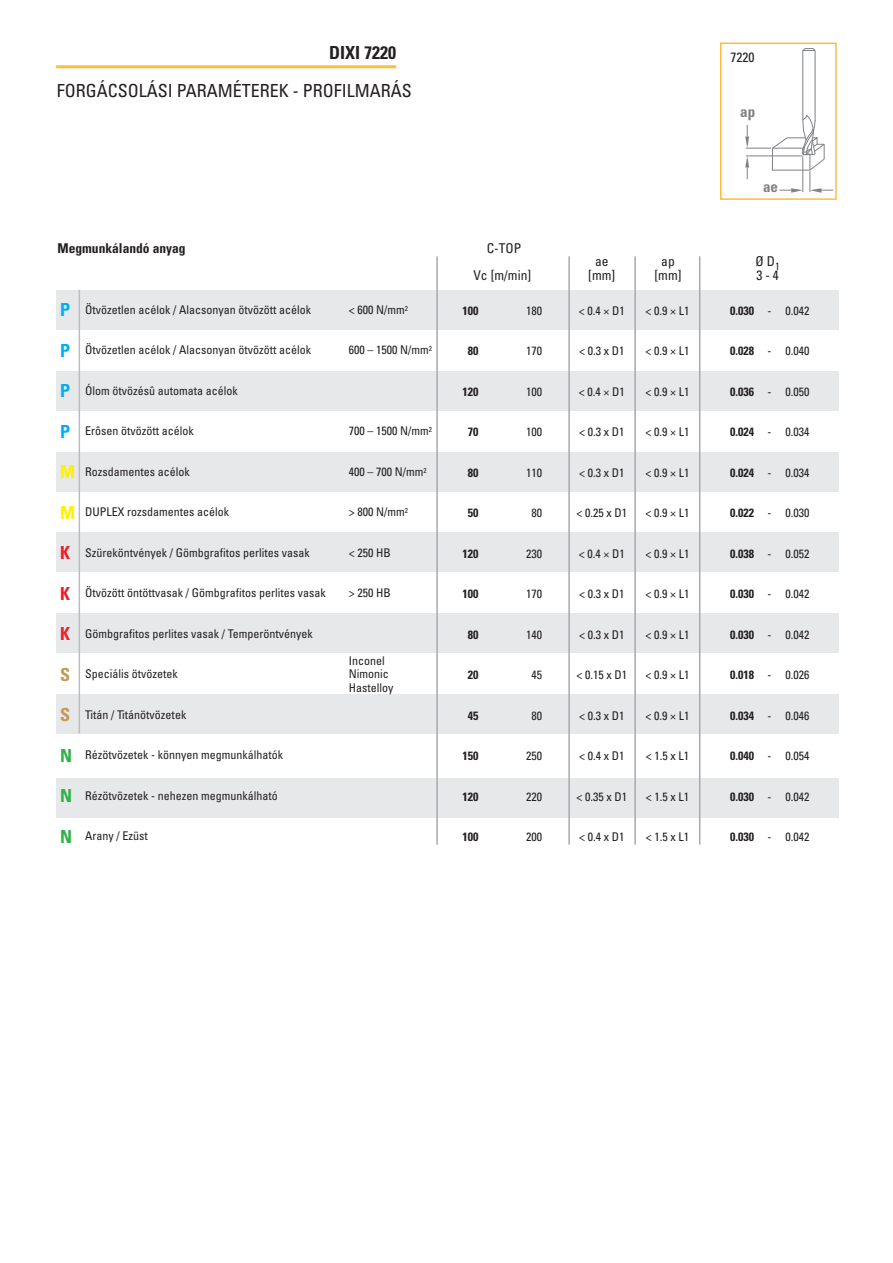
<style>
.page{position:relative;width:893px;height:1263px;background:#fff}
.page>*{position:absolute;margin:0;border:0;box-sizing:border-box;transform-origin:0 0}
.t1{font:condensed 18px "Univers";color:#231f20}
.t2{font:700 condensed 18px "Univers";color:#231f20}
.t3{font:700 condensed 18px "Univers";color:#00aeef}
.t4{font:700 condensed 18px "Univers";color:#ee1e24}
.t5{font:700 condensed 18px "Univers";color:#30b24a}
.t6{font:700 condensed 18px "Univers";color:#fff101}
.t7{font:700 condensed 18px "Univers";color:#c49952}
.t8{font:700 condensed 15px "Univers";color:#808285}
.t9{font:condensed 13.5px "Univers";color:#231f20}
.t10{font:700 condensed 13.5px "Univers";color:#231f20}
.t11{font:condensed 12px/13.5px "Univers";color:#231f20}
.t12{font:700 condensed 12px "Univers";color:#231f20}
.s1{font-weight:700}
</style>
<div class="page">
<div style="left:56px;top:778px;width:782px;height:39px;background:#e7e8e9"></div>
<hr style="left:56px;top:65px;width:340px;height:3px;background:#febd3b">
<div style="left:56px;top:290px;width:782px;height:39px;background:#e7e8e9"></div>
<div style="left:56px;top:371px;width:782px;height:39px;background:#e7e8e9"></div>
<div style="left:56px;top:452px;width:782px;height:39px;background:#e7e8e9"></div>
<div style="left:56px;top:533px;width:782px;height:39px;background:#e7e8e9"></div>
<div style="left:56px;top:614px;width:782px;height:39px;background:#e7e8e9"></div>
<div style="left:56px;top:694px;width:782px;height:39px;background:#e7e8e9"></div>
<hr style="left:436px;top:256px;width:2px;height:589px;background:#a8a9ad">
<hr style="left:568px;top:256px;width:2px;height:589px;background:#a8a9ad">
<hr style="left:634px;top:256px;width:2px;height:589px;background:#a8a9ad">
<hr style="left:699px;top:256px;width:1px;height:589px;background:#a8a9ad">
<hr style="left:79px;top:290px;width:1px;height:443px;background:#bcbdc0">
<hr style="left:815px;top:51px;width:1px;height:70px;background:#808285">
<hr style="left:803px;top:51px;width:1px;height:69px;background:#808285">
<svg style="left:802px;top:48px;width:14px;height:3px"></svg>
<svg style="left:745px;top:115px;width:88px;height:78px"></svg>
<div style="left:720px;top:43px;width:117px;height:157px;border:2px solid #febd3b"></div>
<h1 class="t2" style="left:329px;top:46px;width:68px">DIXI 7220</h1>
<h1 class="t1" style="left:57px;top:84px;width:357px">FORGÁCSOLÁSI PARAMÉTEREK - PROFILMARÁS</h1>
<p class="t9" style="left:731px;top:52px;width:25px">7220</p>
<p class="t8" style="left:740px;top:106px;width:16px">ap</p>
<p class="t8" style="left:763px;top:181px;width:16px">ae</p>
<p class="t10" style="left:57px;top:243px;width:130px">Megmunkálandó anyag</p>
<p class="t9" style="left:487px;top:243px;width:36px">C-TOP</p>
<p class="t9" style="left:595px;top:257px;width:15px">ae</p>
<p class="t9" style="left:661px;top:257px;width:15px">ap</p>
<p class="t9" style="left:755px;top:257px;width:26px">Ø D<sub>1</sub></p>
<p class="t9" style="left:473px;top:270px;width:59px">Vc [m/min]</p>
<p class="t9" style="left:588px;top:270px;width:28px">[mm]</p>
<p class="t9" style="left:654px;top:270px;width:28px">[mm]</p>
<p class="t9" style="left:756px;top:270px;width:24px">3-4</p>
<h1 class="t3" style="left:60px;top:303px;width:12px">P</h1>
<h1 class="t3" style="left:60px;top:344px;width:12px">P</h1>
<h1 class="t3" style="left:60px;top:384px;width:12px">P</h1>
<h1 class="t3" style="left:60px;top:425px;width:12px">P</h1>
<h1 class="t6" style="left:60px;top:465px;width:16px">M</h1>
<h1 class="t6" style="left:60px;top:506px;width:16px">M</h1>
<h1 class="t4" style="left:60px;top:546px;width:12px">K</h1>
<h1 class="t4" style="left:60px;top:587px;width:12px">K</h1>
<h1 class="t4" style="left:60px;top:627px;width:12px">K</h1>
<h1 class="t7" style="left:60px;top:668px;width:12px">S</h1>
<h1 class="t7" style="left:60px;top:708px;width:12px">S</h1>
<h1 class="t5" style="left:60px;top:749px;width:14px">N</h1>
<h1 class="t5" style="left:60px;top:789px;width:14px">N</h1>
<h1 class="t5" style="left:60px;top:830px;width:14px">N</h1>
<p class="t11" style="left:85px;top:304px;width:227px">Ötvözetlen acélok / Alacsonyan ötvözött acélok</p>
<p class="t11" style="left:349px;top:304px;width:61px">&lt; 600 N/mm<sup>2</sup></p>
<p class="t11" style="left:85px;top:344px;width:227px">Ötvözetlen acélok / Alacsonyan ötvözött acélok</p>
<p class="t11" style="left:349px;top:344px;width:85px">600 – 1500 N/mm<sup>2</sup></p>
<p class="t11" style="left:85px;top:385px;width:154px">Ólom ötvözésû automata acélok</p>
<p class="t11" style="left:85px;top:425px;width:110px">Erôsen ötvözött acélok</p>
<p class="t11" style="left:349px;top:425px;width:85px">700 – 1500 N/mm<sup>2</sup></p>
<p class="t11" style="left:85px;top:466px;width:106px">Rozsdamentes acélok</p>
<p class="t11" style="left:349px;top:466px;width:79px">400 – 700 N/mm<sup>2</sup></p>
<p class="t11" style="left:85px;top:506px;width:145px">DUPLEX rozsdamentes acélok</p>
<p class="t11" style="left:349px;top:506px;width:61px">&gt; 800 N/mm<sup>2</sup></p>
<p class="t11" style="left:85px;top:547px;width:226px">Szüreköntvények / Gömbgrafitos perlites vasak</p>
<p class="t11" style="left:349px;top:547px;width:43px">&lt; 250 HB</p>
<p class="t11" style="left:85px;top:587px;width:242px">Ötvözött öntöttvasak / Gömbgrafitos perlites vasak</p>
<p class="t11" style="left:349px;top:587px;width:43px">&gt; 250 HB</p>
<p class="t11" style="left:85px;top:628px;width:229px">Gömbgrafitos perlites vasak / Temperöntvények</p>
<p class="t11" style="left:349px;top:655px;width:37px">Inconel</p>
<p class="t11" style="left:85px;top:668px;width:94px">Speciális ötvözetek</p>
<p class="t11" style="left:349px;top:668px;width:46px">Nimonic<br>Hastelloy</p>
<p class="t11" style="left:85px;top:709px;width:103px">Titán / Titánötvözetek</p>
<p class="t11" style="left:85px;top:749px;width:199px">Rézötvözetek - könnyen megmunkálhatók</p>
<p class="t11" style="left:85px;top:790px;width:194px">Rézötvözetek - nehezen megmunkálható</p>
<p class="t11" style="left:85px;top:830px;width:64px">Arany / Ezüst</p>
<p class="t12" style="left:462px;top:306px;width:17px">100</p>
<p class="t11" style="left:526px;top:304px;width:17px">180</p>
<p class="t11" style="left:579px;top:304px;width:47px">&lt; 0.4 × D1</p>
<p class="t11" style="left:645px;top:304px;width:45px">&lt; 0.9 × L1</p>
<p class="t11" style="left:730px;top:304px;width:81px"><span class="s1">0.030</span> - 0.042</p>
<p class="t12" style="left:468px;top:346px;width:12px">80</p>
<p class="t11" style="left:526px;top:345px;width:17px">170</p>
<p class="t11" style="left:579px;top:345px;width:47px">&lt; 0.3 x D1</p>
<p class="t11" style="left:645px;top:345px;width:45px">&lt; 0.9 × L1</p>
<p class="t11" style="left:730px;top:345px;width:81px"><span class="s1">0.028</span> - 0.040</p>
<p class="t12" style="left:462px;top:387px;width:17px">120</p>
<p class="t11" style="left:526px;top:385px;width:17px">100</p>
<p class="t11" style="left:579px;top:385px;width:47px">&lt; 0.4 × D1</p>
<p class="t11" style="left:645px;top:385px;width:45px">&lt; 0.9 × L1</p>
<p class="t11" style="left:730px;top:385px;width:81px"><span class="s1">0.036</span> - 0.050</p>
<p class="t12" style="left:468px;top:427px;width:12px">70</p>
<p class="t11" style="left:526px;top:426px;width:17px">100</p>
<p class="t11" style="left:579px;top:426px;width:47px">&lt; 0.3 x D1</p>
<p class="t11" style="left:645px;top:426px;width:45px">&lt; 0.9 × L1</p>
<p class="t11" style="left:730px;top:426px;width:81px"><span class="s1">0.024</span> - 0.034</p>
<p class="t12" style="left:468px;top:468px;width:12px">80</p>
<p class="t11" style="left:526px;top:466px;width:17px">110</p>
<p class="t11" style="left:579px;top:466px;width:47px">&lt; 0.3 x D1</p>
<p class="t11" style="left:645px;top:466px;width:45px">&lt; 0.9 × L1</p>
<p class="t11" style="left:730px;top:466px;width:81px"><span class="s1">0.024</span> - 0.034</p>
<p class="t12" style="left:468px;top:508px;width:12px">50</p>
<p class="t11" style="left:532px;top:507px;width:12px">80</p>
<p class="t11" style="left:576px;top:507px;width:52px">&lt; 0.25 x D1</p>
<p class="t11" style="left:645px;top:507px;width:45px">&lt; 0.9 × L1</p>
<p class="t11" style="left:730px;top:507px;width:81px"><span class="s1">0.022</span> - 0.030</p>
<p class="t12" style="left:462px;top:549px;width:17px">120</p>
<p class="t11" style="left:526px;top:547px;width:17px">230</p>
<p class="t11" style="left:579px;top:547px;width:47px">&lt; 0.4 × D1</p>
<p class="t11" style="left:645px;top:547px;width:45px">&lt; 0.9 × L1</p>
<p class="t11" style="left:730px;top:547px;width:81px"><span class="s1">0.038</span> - 0.052</p>
<p class="t12" style="left:462px;top:589px;width:17px">100</p>
<p class="t11" style="left:526px;top:588px;width:17px">170</p>
<p class="t11" style="left:579px;top:588px;width:47px">&lt; 0.3 x D1</p>
<p class="t11" style="left:645px;top:588px;width:45px">&lt; 0.9 × L1</p>
<p class="t11" style="left:730px;top:588px;width:81px"><span class="s1">0.030</span> - 0.042</p>
<p class="t12" style="left:468px;top:630px;width:12px">80</p>
<p class="t11" style="left:526px;top:628px;width:17px">140</p>
<p class="t11" style="left:579px;top:628px;width:47px">&lt; 0.3 x D1</p>
<p class="t11" style="left:645px;top:628px;width:45px">&lt; 0.9 × L1</p>
<p class="t11" style="left:730px;top:628px;width:81px"><span class="s1">0.030</span> - 0.042</p>
<p class="t12" style="left:468px;top:670px;width:12px">20</p>
<p class="t11" style="left:532px;top:669px;width:12px">45</p>
<p class="t11" style="left:576px;top:669px;width:52px">&lt; 0.15 x D1</p>
<p class="t11" style="left:645px;top:669px;width:45px">&lt; 0.9 × L1</p>
<p class="t11" style="left:730px;top:669px;width:81px"><span class="s1">0.018</span> - 0.026</p>
<p class="t12" style="left:468px;top:711px;width:12px">45</p>
<p class="t11" style="left:532px;top:709px;width:12px">80</p>
<p class="t11" style="left:579px;top:709px;width:47px">&lt; 0.3 x D1</p>
<p class="t11" style="left:645px;top:709px;width:45px">&lt; 0.9 × L1</p>
<p class="t11" style="left:730px;top:709px;width:81px"><span class="s1">0.034</span> - 0.046</p>
<p class="t12" style="left:462px;top:751px;width:17px">150</p>
<p class="t11" style="left:526px;top:750px;width:17px">250</p>
<p class="t11" style="left:579px;top:750px;width:47px">&lt; 0.4 x D1</p>
<p class="t11" style="left:646px;top:750px;width:45px">&lt; 1.5 x L1</p>
<p class="t11" style="left:730px;top:750px;width:81px"><span class="s1">0.040</span> - 0.054</p>
<p class="t12" style="left:462px;top:792px;width:17px">120</p>
<p class="t11" style="left:526px;top:790px;width:17px">220</p>
<p class="t11" style="left:576px;top:790px;width:52px">&lt; 0.35 x D1</p>
<p class="t11" style="left:646px;top:790px;width:45px">&lt; 1.5 x L1</p>
<p class="t11" style="left:730px;top:790px;width:81px"><span class="s1">0.030</span> - 0.042</p>
<p class="t12" style="left:462px;top:832px;width:17px">100</p>
<p class="t11" style="left:526px;top:831px;width:17px">200</p>
<p class="t11" style="left:579px;top:831px;width:47px">&lt; 0.4 x D1</p>
<p class="t11" style="left:646px;top:831px;width:45px">&lt; 1.5 x L1</p>
<p class="t11" style="left:730px;top:831px;width:81px"><span class="s1">0.030</span> - 0.042</p>
</div>
